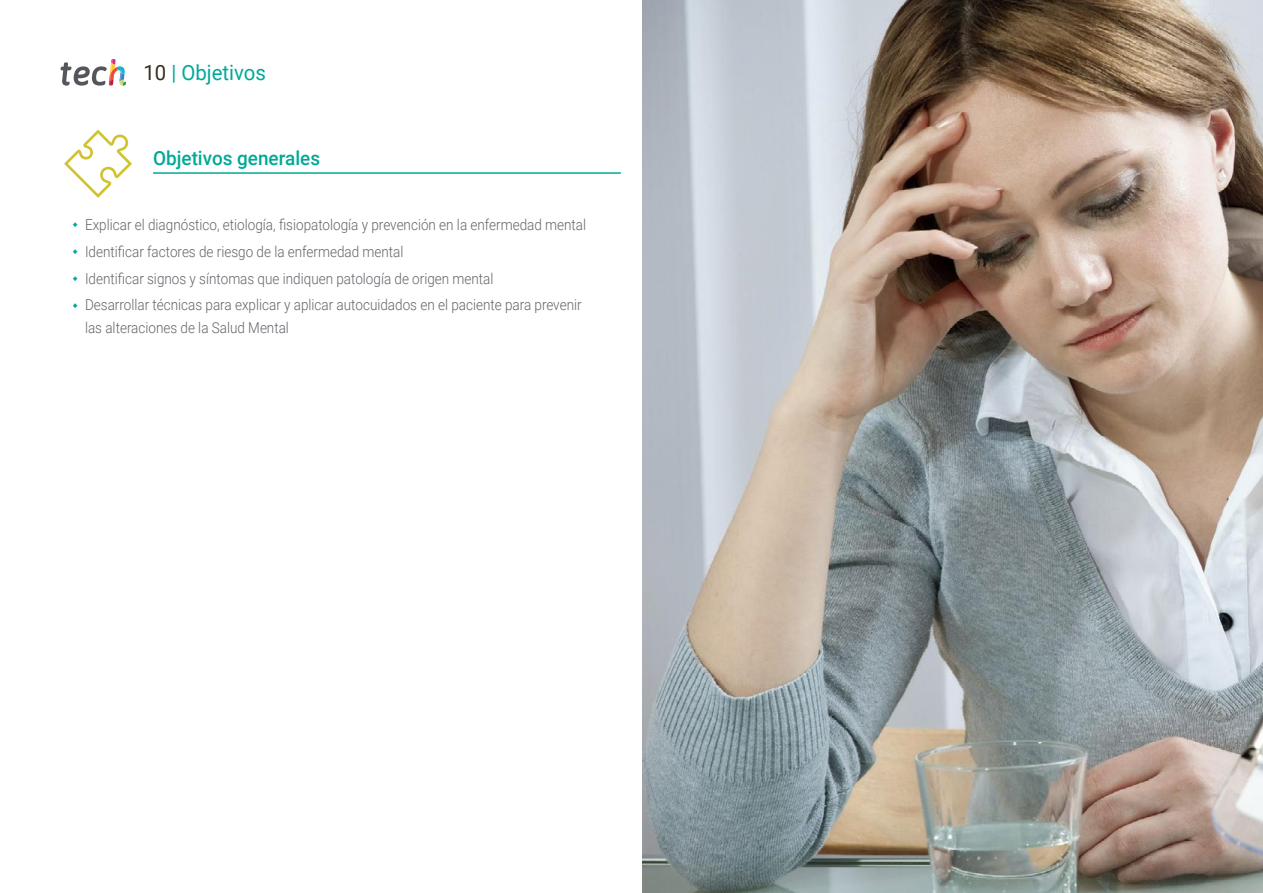
<style>
.page{position:relative;width:1263px;height:893px;background:#fff}
.page>*{position:absolute;margin:0;border:0;box-sizing:border-box;transform-origin:0 0}
.t1{font:21px "Roboto";color:#00a996}
.t2{font:500 19.5px "Roboto";color:#00a996}
.t3{font:300 15px/26.7px "Roboto";color:#61646a;scale:.9 1}
.s1{color:#312e20}
</style>
<div class="page">
<hr style="left:153px;top:173px;width:468px;height:1px;background:#00a996">
<svg style="left:64px;top:130px;width:68px;height:68px"></svg>
<img style="left:642px;top:0;width:621px;height:893px">
<svg style="left:61px;top:59px;width:65px;height:27px"></svg>
<h1 class="t1" style="left:144px;top:57px;width:124px"><span class="s1">10</span> | Objetivos</h1>
<h2 class="t2" style="left:153px;top:144px;width:169px">Objetivos generales</h2>
<p class="t3" style="left:85px;top:211px;width:558px">Explicar el diagnóstico, etiología, fisiopatología y prevención en la enfermedad mental Identificar factores de riesgo de la enfermedad mental<br>Identificar signos y síntomas que indiquen patología de origen mental<br>Desarrollar técnicas para explicar y aplicar autocuidados en el paciente para prevenir</p>
<p class="t3" style="left:85px;top:314px;width:228px">las alteraciones de la Salud Mental</p>
</div>
